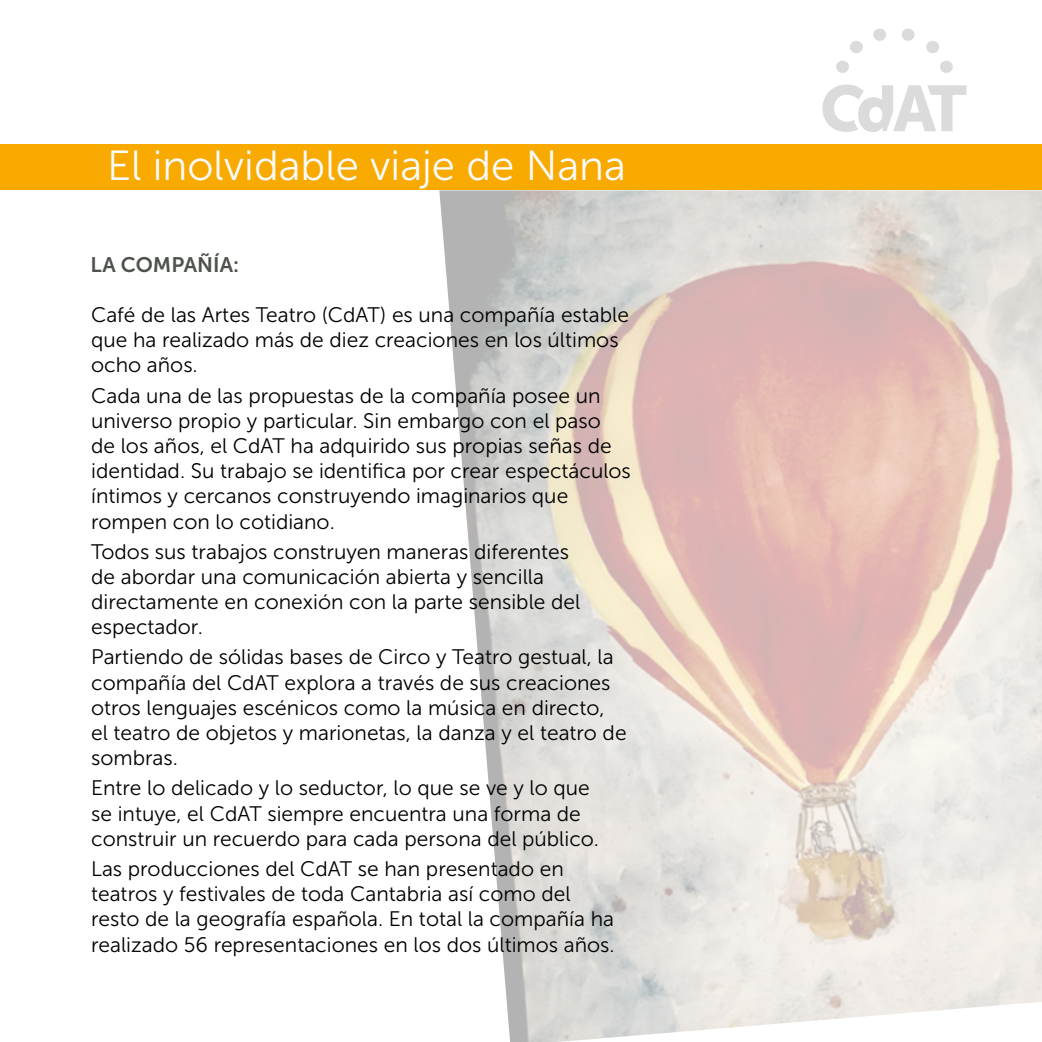
<style>
.page{position:relative;width:1042px;height:1042px;background:#fff}
.page>*{position:absolute;margin:0;border:0;box-sizing:border-box;transform-origin:0 0}
.t1{font:42px "Museo Sans 300";color:#fafafa}
.t2{font:21px/25.2px "Museo Sans 300";color:#000}
.t3{font:21px "Museo Sans 700";color:#4d524b}
</style>
<div class="page">
<div style="left:0;top:144px;width:1042px;height:46px;background:#f8aa00"></div>
<svg style="left:822px;top:84px;width:144px;height:48px"></svg>
<div style="left:836px;top:61px;width:13px;height:12px;background:#dbdbdb;border-radius:50%"></div>
<div style="left:940px;top:61px;width:13px;height:12px;background:#dbdbdb;border-radius:50%"></div>
<div style="left:850px;top:41px;width:13px;height:12px;background:#dbdbdb;border-radius:50%"></div>
<div style="left:926px;top:41px;width:13px;height:12px;background:#dbdbdb;border-radius:50%"></div>
<div style="left:873px;top:29px;width:13px;height:12px;background:#dbdbdb;border-radius:50%"></div>
<div style="left:901px;top:29px;width:13px;height:12px;background:#dbdbdb;border-radius:50%"></div>
<img style="left:439px;top:190px;width:603px;height:852px">
<h1 class="t1" style="left:107px;top:143px;width:520px">El inolvidable viaje de Nana</h1>
<p class="t3" style="left:91px;top:253px;width:150px">LA COMPAÑÍA:</p>
<p class="t2" style="left:91px;top:302px;width:539px">Café de las Artes Teatro (CdAT) es una compañía estable que ha realizado más de diez creaciones en los últimos ocho años.</p>
<p class="t2" style="left:91px;top:383px;width:541px">Cada una de las propuestas de la compañía posee un universo propio y particular. Sin embargo con el paso<br>de los años, el CdAT ha adquirido sus propias señas de identidad. Su trabajo se identifica por crear espectáculos íntimos y cercanos construyendo imaginarios que rompen con lo cotidiano.</p>
<p class="t2" style="left:91px;top:539px;width:491px">Todos sus trabajos construyen maneras diferentes de abordar una comunicación abierta y sencilla directamente en conexión con la parte sensible del espectador.</p>
<p class="t2" style="left:91px;top:645px;width:537px">Partiendo de sólidas bases de Circo y Teatro gestual, la compañía del CdAT explora a través de sus creaciones otros lenguajes escénicos como la música en directo, el teatro de objetos y marionetas, la danza y el teatro de sombras.</p>
<p class="t2" style="left:91px;top:776px;width:509px">Entre lo delicado y lo seductor, lo que se ve y lo que se intuye, el CdAT siempre encuentra una forma de construir un recuerdo para cada persona del público.</p>
<p class="t2" style="left:91px;top:856px;width:525px">Las producciones del CdAT se han presentado en teatros y festivales de toda Cantabria así como del resto de la geografía española. En total la compañía ha realizado 56 representaciones en los dos últimos años.</p>
</div>
